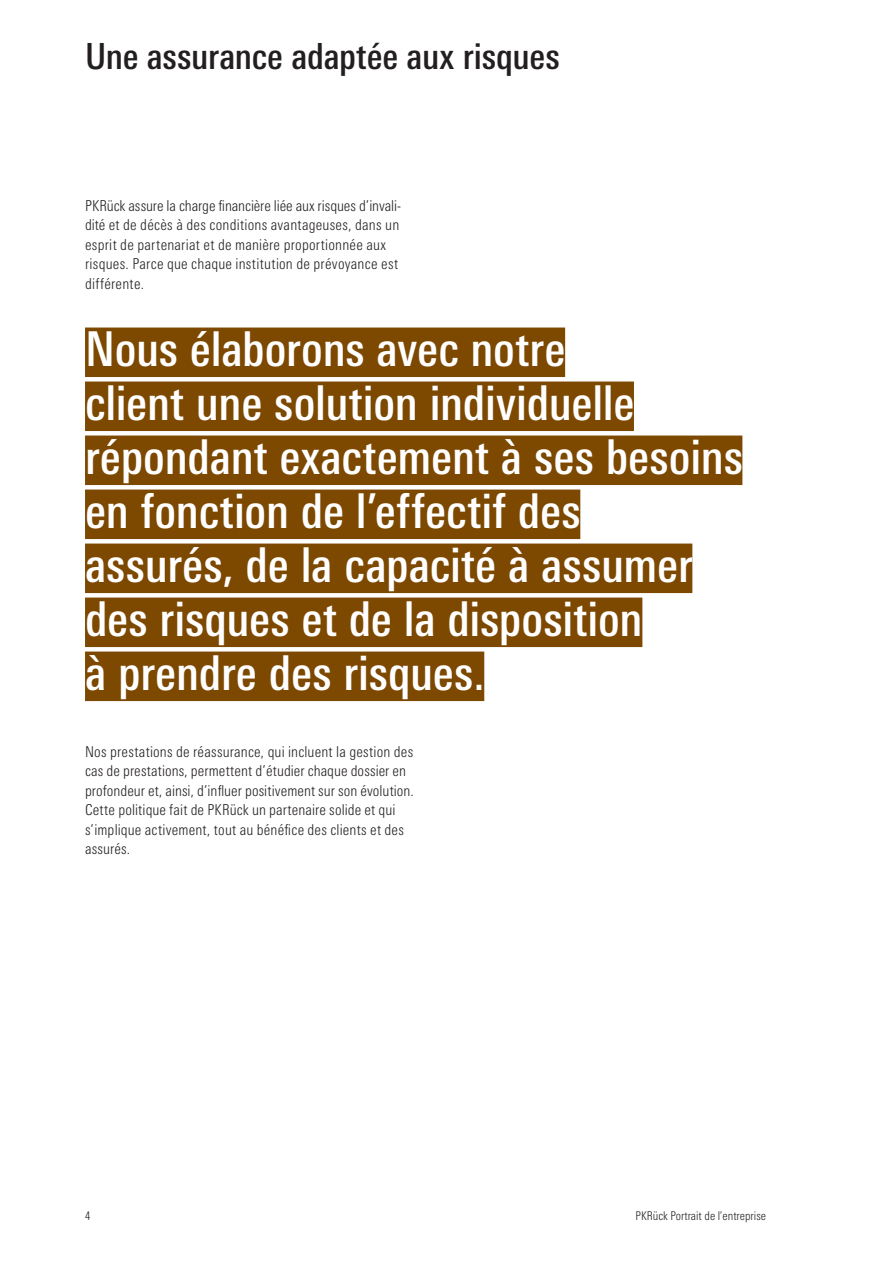
<style>
.page{position:relative;width:893px;height:1263px;background:#fff}
.page>*{position:absolute;margin:0;border:0;box-sizing:border-box;transform-origin:0 0}
.t1{font:500 condensed 48px/54px "Linotype Univers";letter-spacing:-.005em;color:#fff}
.t2{font:500 condensed 36px "Linotype Univers";letter-spacing:-.01em;color:#231f20}
.t3{font:300 condensed 15px/19.5px "Linotype Univers";letter-spacing:.01em;color:#231f20}
.t4{font:300 condensed 12px "Linotype Univers";color:#231f20}
</style>
<div class="page">
<div style="left:85px;top:327px;width:480px;height:50px;background:#7d4800"></div>
<div style="left:85px;top:381px;width:549px;height:50px;background:#7d4800"></div>
<div style="left:85px;top:435px;width:657px;height:50px;background:#7d4800"></div>
<div style="left:85px;top:489px;width:495px;height:50px;background:#7d4800"></div>
<div style="left:85px;top:543px;width:607px;height:50px;background:#7d4800"></div>
<div style="left:85px;top:597px;width:557px;height:50px;background:#7d4800"></div>
<div style="left:85px;top:651px;width:399px;height:50px;background:#7d4800"></div>
<h2 class="t2" style="left:85px;top:35px;width:476px">Une assurance adaptée aux risques</h2>
<p class="t3" style="left:85px;top:196px;width:318px">PKRück assure la charge financière liée aux risques d’invali&shy;dité et de décès à des conditions avantageuses, dans un esprit de partenariat et de manière proportionnée aux risques. Parce que chaque institution de prévoyance est différente.</p>
<h1 class="t1" style="left:85px;top:321px;width:659px">Nous élaborons avec notre<br>client une solution individuelle répondant exactement à ses besoins en fonction de l’effectif des<br>assurés, de la capacité à assumer des risques et de la disposition<br>à prendre des risques.</h1>
<p class="t3" style="left:85px;top:742px;width:330px">Nos prestations de réassurance, qui incluent la gestion des cas de prestations, permettent d’étudier chaque dossier en profondeur et, ainsi, d’influer positivement sur son évolution.<br>Cette politique fait de PKRück un partenaire solide et qui s’implique activement, tout au bénéfice des clients et des assurés.</p>
<p class="t4" style="left:85px;top:1209px;width:7px">4</p>
<p class="t4" style="left:636px;top:1209px;width:132px">PKRück Portrait de l’entreprise</p>
</div>
